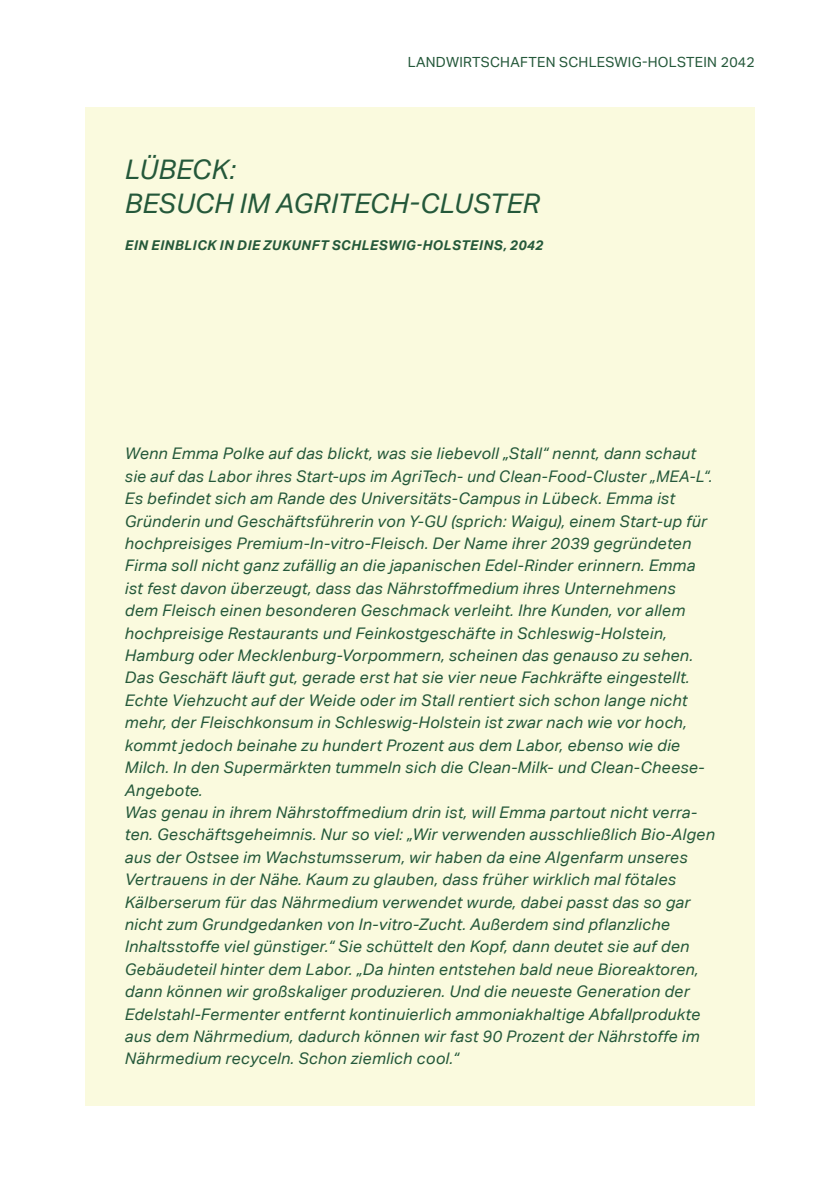
<style>
.page{position:relative;width:840px;height:1191px;background:#fff}
.page>*{position:absolute;margin:0;border:0;box-sizing:border-box;transform-origin:0 0}
.t1{font:italic 27px/33.6px "Aktiv Grotesk Corp";letter-spacing:.005em;color:#24583a}
.t2{font:italic 16px/22.4px "Aktiv Grotesk Corp";letter-spacing:.02em;color:#24583a}
.t3{font:14px "Aktiv Grotesk Corp";letter-spacing:.02em;color:#24583a}
.t4{font:italic 700 13.6px "Aktiv Grotesk Corp";letter-spacing:.045em;color:#24583a}
</style>
<div class="page">
<div style="left:85px;top:108px;width:669px;height:998px;background:#fafade"></div>
<p class="t3" style="left:407px;top:54px;width:348px">LANDWIRTSCHAFTEN SCHLESWIG-HOLSTEIN 2042</p>
<h1 class="t1" style="left:125px;top:153px;width:416px">LÜBECK:<br>BESUCH IM AGRITECH-CLUSTER</h1>
<p class="t4" style="left:125px;top:237px;width:419px">EIN EINBLICK IN DIE ZUKUNFT SCHLESWIG-HOLSTEINS, 2042</p>
<p class="t2" style="left:125px;top:442px;width:591px">Wenn Emma Polke auf das blickt, was sie liebevoll „Stall“ nennt, dann schaut sie auf das Labor ihres Start-ups im AgriTech- und Clean-Food-Cluster „MEA-L“.<br>Es befindet sich am Rande des Universitäts-Campus in Lübeck. Emma ist Gründerin und Geschäftsführerin von Y-GU (sprich: Waigu), einem Start-up für hochpreisiges Premium-In-vitro-Fleisch. Der Name ihrer 2039 gegründeten Firma soll nicht ganz zufällig an die japanischen Edel-Rinder erinnern. Emma ist fest davon überzeugt, dass das Nährstoffmedium ihres Unternehmens<br>dem Fleisch einen besonderen Geschmack verleiht. Ihre Kunden, vor allem hochpreisige Restaurants und Feinkostgeschäfte in Schleswig-Holstein, Hamburg oder Mecklenburg-Vorpommern, scheinen das genauso zu sehen.<br>Das Geschäft läuft gut, gerade erst hat sie vier neue Fachkräfte eingestellt.<br>Echte Viehzucht auf der Weide oder im Stall rentiert sich schon lange nicht mehr, der Fleischkonsum in Schleswig-Holstein ist zwar nach wie vor hoch, kommt jedoch beinahe zu hundert Prozent aus dem Labor, ebenso wie die Milch. In den Supermärkten tummeln sich die Clean-Milk- und Clean-Cheese-Angebote.<br>Was genau in ihrem Nährstoffmedium drin ist, will Emma partout nicht verra&shy;ten. Geschäftsgeheimnis. Nur so viel: „Wir verwenden ausschließlich Bio-Algen aus der Ostsee im Wachstumsserum, wir haben da eine Algenfarm unseres Vertrauens in der Nähe. Kaum zu glauben, dass früher wirklich mal fötales Kälberserum für das Nährmedium verwendet wurde, dabei passt das so gar nicht zum Grundgedanken von In-vitro-Zucht. Außerdem sind pflanzliche Inhaltsstoffe viel günstiger.“ Sie schüttelt den Kopf, dann deutet sie auf den Gebäudeteil hinter dem Labor. „Da hinten entstehen bald neue Bioreaktoren, dann können wir großskaliger produzieren. Und die neueste Generation der Edelstahl-Fermenter entfernt kontinuierlich ammoniakhaltige Abfallprodukte aus dem Nährmedium, dadurch können wir fast 90 Prozent der Nährstoffe im Nährmedium recyceln. Schon ziemlich cool.“</p>
</div>
